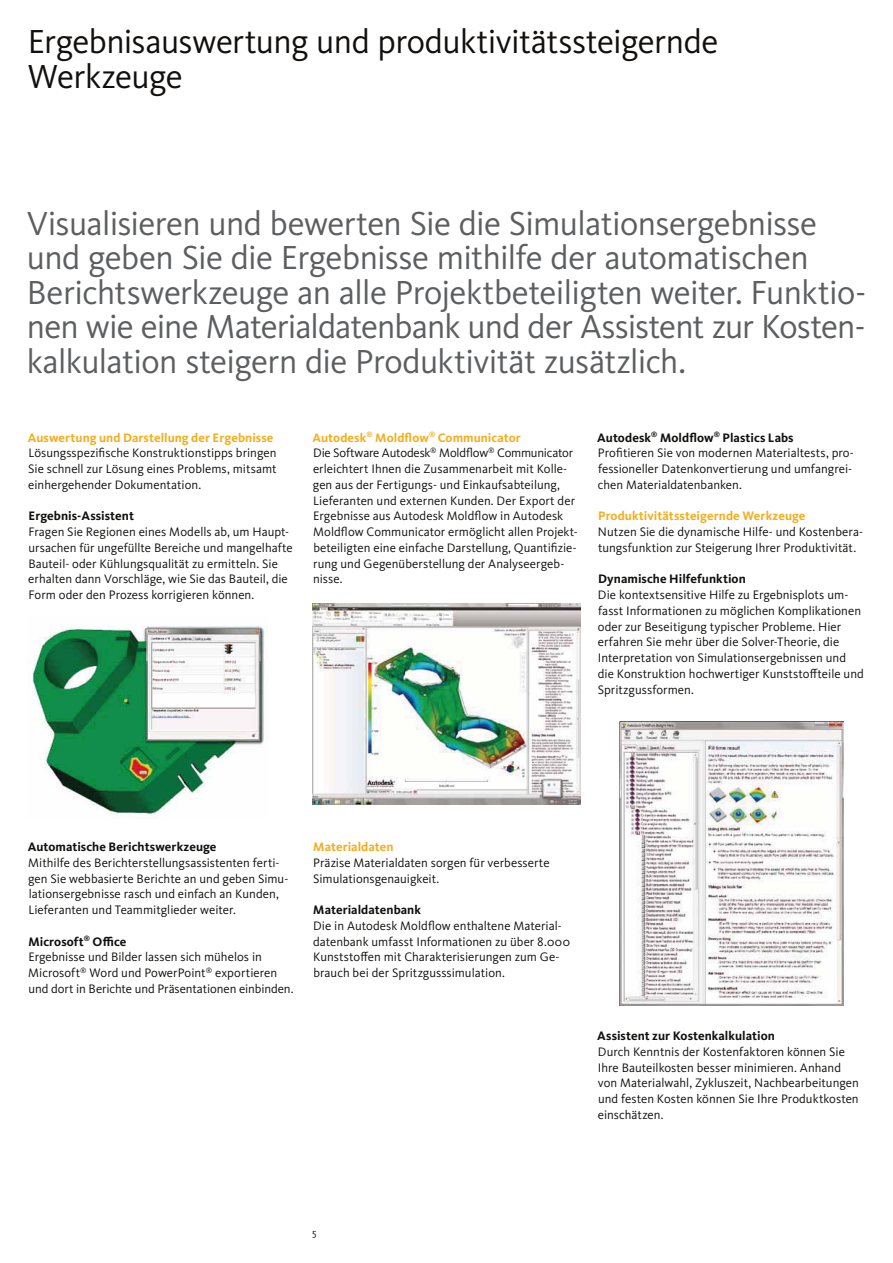
<style>
.page{position:relative;width:893px;height:1263px;background:#fff}
.page>*{position:absolute;margin:0;border:0;box-sizing:border-box;transform-origin:0 0}
.t1{font:34.5px/34.5px "Kievit Pro";letter-spacing:-.02em;color:#5d5e60}
.t2{font:34.5px/34.5px "Kievit Pro";letter-spacing:-.02em;color:#12100e}
.t3{font:12.75px/15.8px "Kievit Pro";color:#12100e}
.t4{font:700 12.75px "Kievit Pro";color:#12100e}
.t5{font:700 12.75px "Kievit Pro";letter-spacing:.005em;color:#f4ae1d}
.t6{font:10.5px "Kievit Pro";color:#12100e}
.s1{font-weight:700;color:#f4ae1d}
.s2{font-weight:700}
</style>
<div class="page">
<img style="left:313px;top:603px;width:268px;height:201px">
<img style="left:620px;top:721px;width:223px;height:284px">
<img style="left:29px;top:625px;width:235px;height:191px">
<h1 class="t2" style="left:28px;top:24px;width:692px">Ergebnisauswertung und produktivitätssteigernde<br>Werkzeuge</h1>
<p class="t1" style="left:27px;top:205px;width:841px">Visualisieren und bewerten Sie die Simulationsergebnisse und geben Sie die Ergebnisse mithilfe der automatischen Berichtswerkzeuge an alle Projektbeteiligten weiter. Funktio&shy;nen wie eine Materialdatenbank und der Assistent zur Kosten&shy;kalkulation steigern die Produktivität zusätzlich.</p>
<p class="t5" style="left:28px;top:430px;width:247px">Auswertung und Darstellung der Ergebnisse</p>
<p class="t3" style="left:28px;top:445px;width:250px;text-align:justify">Lösungsspezifische Konstruktionstipps bringen Sie schnell zur Lösung eines Problems, mitsamt einhergehender Dokumentation.</p>
<p class="t4" style="left:29px;top:508px;width:107px">Ergebnis-Assistent</p>
<p class="t3" style="left:28px;top:524px;width:266px">Fragen Sie Regionen eines Modells ab, um Haupt&shy;ursachen für ungefüllte Bereiche und mangelhafte Bauteil- oder Kühlungsqualität zu ermitteln. Sie erhalten dann Vorschläge, wie Sie das Bauteil, die Form oder den Prozess korrigieren können.</p>
<p class="t3" style="left:312px;top:429px;width:267px"><span class="s1">Autodesk</span><sup>®</sup> <span class="s1">Moldflow</span><sup>®</sup> <span class="s1">Communicator<br></span>Die Software Autodesk<sup>®</sup> Moldflow<sup>®</sup> Communicator erleichtert Ihnen die Zusammenarbeit mit Kolle&shy;gen aus der Fertigungs- und Einkaufsabteilung, Lieferanten und externen Kunden. Der Export der Ergebnisse aus Autodesk Moldflow in Autodesk Moldflow Communicator ermöglicht allen Projekt&shy;beteiligten eine einfache Darstellung, Quantifizie&shy;rung und Gegenüberstellung der Analyseergeb&shy;nisse.</p>
<p class="t3" style="left:597px;top:429px;width:258px"><span class="s2">Autodesk</span><sup>®</sup> <span class="s2">Moldflow</span><sup>®</sup> <span class="s2">Plastics Labs<br></span>Profitieren Sie von modernen Materialtests, pro&shy;fessioneller Datenkonvertierung und umfangrei&shy;chen Materialdatenbanken.</p>
<p class="t5" style="left:598px;top:508px;width:209px">Produktivitätssteigernde Werkzeuge</p>
<p class="t3" style="left:598px;top:524px;width:267px">Nutzen Sie die dynamische Hilfe- und Kostenbera&shy;tungsfunktion zur Steigerung Ihrer Produktivität.</p>
<p class="t4" style="left:598px;top:571px;width:149px">Dynamische Hilfefunktion</p>
<p class="t3" style="left:598px;top:587px;width:268px">Die kontextsensitive Hilfe zu Ergebnisplots um&shy;fasst Informationen zu möglichen Komplikationen oder zur Beseitigung typischer Probleme. Hier erfahren Sie mehr über die Solver-Theorie, die Interpretation von Simulationsergebnissen und die Konstruktion hochwertiger Kunststoffteile und Spritzgussformen.</p>
<p class="t4" style="left:28px;top:839px;width:190px">Automatische Berichtswerkzeuge</p>
<p class="t3" style="left:28px;top:855px;width:262px">Mithilfe des Berichterstellungsassistenten ferti&shy;gen Sie webbasierte Berichte an und geben Simu&shy;lationsergebnisse rasch und einfach an Kunden, Lieferanten und Teammitglieder weiter.</p>
<p class="t3" style="left:28px;top:933px;width:267px"><span class="s2">Microsoft</span><sup>®</sup> <span class="s2">Office<br></span>Ergebnisse und Bilder lassen sich mühelos in Microsoft<sup>®</sup> Word und PowerPoint<sup>®</sup> exportieren und dort in Berichte und Präsentationen einbinden.</p>
<p class="t5" style="left:313px;top:839px;width:82px">Materialdaten</p>
<p class="t3" style="left:313px;top:855px;width:238px">Präzise Materialdaten sorgen für verbesserte<br>Simulationsgenauigkeit.</p>
<p class="t4" style="left:313px;top:902px;width:109px">Materialdatenbank</p>
<p class="t3" style="left:313px;top:918px;width:258px">Die in Autodesk Moldflow enthaltene Material&shy;datenbank umfasst Informationen zu über 8.000<br>Kunststoffen mit Charakterisierungen zum Ge&shy;brauch bei der Spritzgusssimulation.</p>
<p class="t4" style="left:597px;top:1028px;width:179px">Assistent zur Kostenkalkulation</p>
<p class="t3" style="left:598px;top:1044px;width:262px">Durch Kenntnis der Kostenfaktoren können Sie Ihre Bauteilkosten besser minimieren. Anhand von Materialwahl, Zykluszeit, Nachbearbeitungen und festen Kosten können Sie Ihre Produktkosten einschätzen.</p>
<p class="t6" style="left:312px;top:1226px;width:6px">5</p>
</div>
